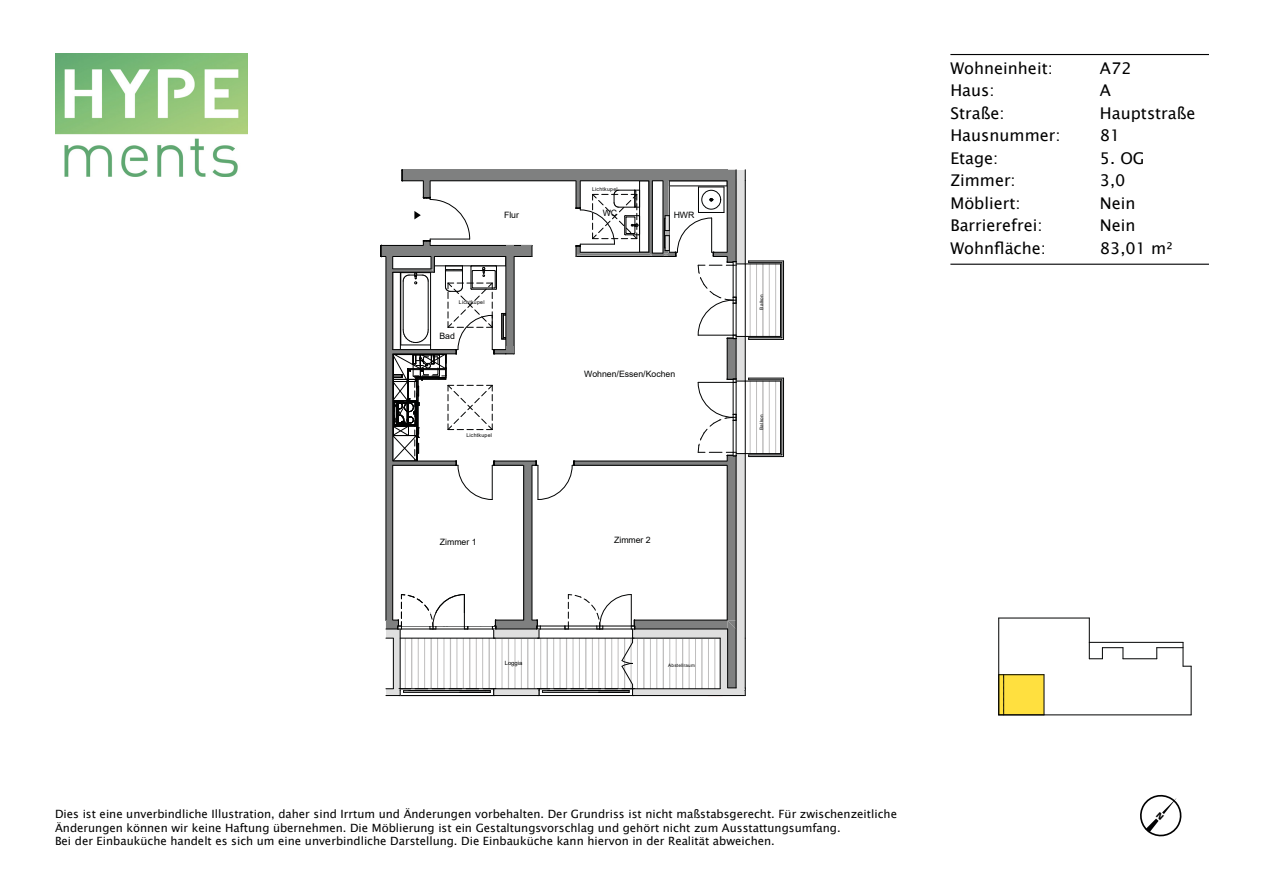
<style>
.page{position:relative;width:1263px;height:893px;background:#fff}
.page>*{position:absolute;margin:0;border:0;box-sizing:border-box;transform-origin:0 0}
.t1{font:16.2px/22.5px "Lucida Sans Unicode";color:#000}
.t2{font:11.4px/13.6px "Lucida Sans Unicode";color:#000}
.t3{font:8.7px "Arial";letter-spacing:-.005em;color:#010202}
.t4{font:5.85px "Arial";letter-spacing:-.005em;color:#010202}
.t5{font:5.25px "Arial";letter-spacing:.04em;color:#010202}
.t6{font:4.65px "Arial";letter-spacing:.045em;color:#010202}
</style>
<div class="page">
<img style="left:55px;top:54px;width:192px;height:123px">
<hr style="left:950px;top:54px;width:259px;height:1px;background:#020203">
<hr style="left:950px;top:264px;width:259px;height:1px;background:#020203">
<hr style="left:783px;top:378px;width:1px;height:79px;background:#010202">
<hr style="left:783px;top:261px;width:1px;height:78px;background:#010202">
<svg style="left:380px;top:170px;width:403px;height:526px"></svg>
<div style="left:999px;top:675px;width:45px;height:40px;background:#ffe03f"></div>
<hr style="left:999px;top:674px;width:45px;height:1px;background:#010202">
<hr style="left:1044px;top:675px;width:1px;height:40px;background:#010202">
<svg style="left:1003px;top:675px;width:1px;height:40px"></svg>
<hr style="left:999px;top:715px;width:192px;height:1px;background:#010202">
<hr style="left:1191px;top:666px;width:1px;height:49px;background:#010202">
<hr style="left:1089px;top:642px;width:94px;height:1px;background:#010202">
<hr style="left:999px;top:618px;width:90px;height:1px;background:#010202">
<hr style="left:998px;top:618px;width:1px;height:97px;background:#010202">
<svg style="left:1089px;top:618px;width:35px;height:41px"></svg>
<hr style="left:1123px;top:658px;width:34px;height:1px;background:#010202">
<svg style="left:1156px;top:642px;width:35px;height:25px"></svg>
<svg style="left:1140px;top:794px;width:42px;height:43px"></svg>
<p class="t5" style="left:592px;top:185px;width:27px">Lichtkupel</p>
<p class="t3" style="left:504px;top:209px;width:16px">Flur</p>
<p class="t3" style="left:603px;top:207px;width:16px">WC</p>
<p class="t3" style="left:674px;top:209px;width:22px">HWR</p>
<p class="t5" style="left:459px;top:298px;width:27px">Lichtkupel</p>
<p class="t3" style="left:439px;top:330px;width:17px">Bad</p>
<p class="t5" style="left:466px;top:431px;width:27px">Lichtkupel</p>
<p class="t5" style="left:625px;top:367px;width:18px">BRH 0</p>
<p class="t3" style="left:584px;top:368px;width:93px">Wohnen/Essen/Kochen</p>
<p class="t3" style="left:440px;top:536px;width:38px">Zimmer 1</p>
<p class="t3" style="left:614px;top:534px;width:38px">Zimmer 2</p>
<p class="t4" style="left:505px;top:659px;width:19px">Loggia</p>
<p class="t6" style="left:668px;top:662px;width:28px">Abstellraum</p>
<p class="t6" style="left:758px;top:309px;width:17px;rotate:-90deg">Balkon</p>
<p class="t6" style="left:758px;top:430px;width:17px;rotate:-90deg">Balkon</p>
<h1 class="t1" style="left:950px;top:57px;width:112px">Wohneinheit:<br>Haus:<br>Straße:<br>Hausnummer:<br>Etage:<br>Zimmer:<br>Möbliert:<br>Barrierefrei:<br>Wohnfläche:</h1>
<h1 class="t1" style="left:1100px;top:57px;width:97px">A72<br>A<br>Hauptstraße<br>81</h1>
<h1 class="t1" style="left:1100px;top:147px;width:74px">5. OG<br>3,0<br>Nein<br>Nein<br>83,01 m²</h1>
<p class="t2" style="left:55px;top:807px;width:843px">Dies ist eine unverbindliche Illustration, daher sind Irrtum und Änderungen vorbehalten. Der Grundriss ist nicht maßstabsgerecht. Für zwischenzeitliche<br>Änderungen können wir keine Haftung übernehmen. Die Möblierung ist ein Gestaltungsvorschlag und gehört nicht zum Ausstattungsumfang.<br>Bei der Einbauküche handelt es sich um eine unverbindliche Darstellung. Die Einbauküche kann hiervon in der Realität abweichen.</p>
</div>
